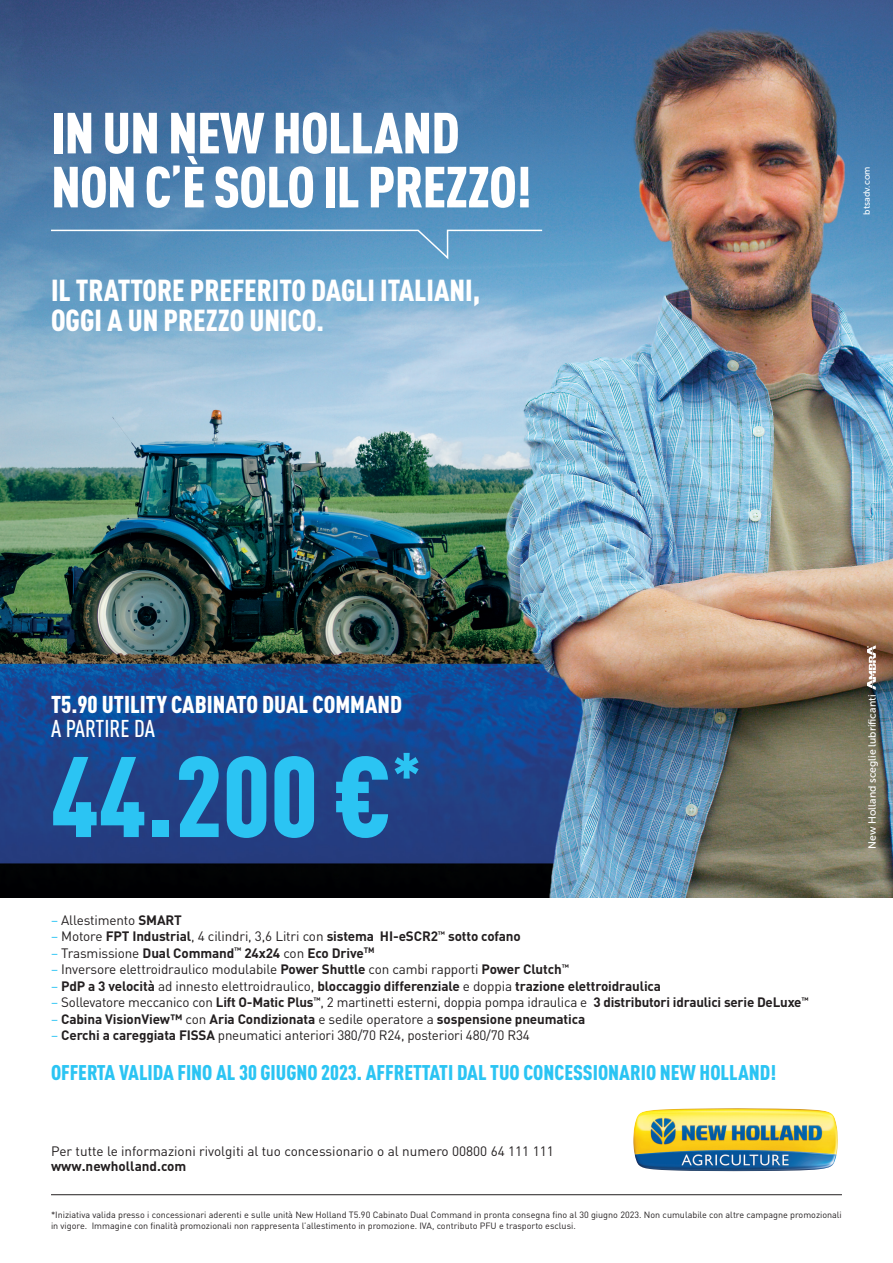
<style>
.page{position:relative;width:893px;height:1263px;background:#fff}
.page>*{position:absolute;margin:0;border:0;box-sizing:border-box;transform-origin:0 0}
.t1{font:900 112.5px "DIN Cond";color:#2bc4f3}
.t2{font:900 57px/54px "DIN Cond";letter-spacing:-.015em;color:#fff}
.t3{font:900 30px/30px "DIN Cond";color:#fff}
.t4{font:900 24px "DIN Cond";color:#fff}
.t5{font:500 24px "DIN Cond";color:#fff}
.t6{font:900 21px "DIN Cond";color:#2bc4f3}
.t7{font:13.5px "DIN Pro";letter-spacing:-.015em;color:#231f20}
.t8{font:700 13.5px "DIN Pro";letter-spacing:-.01em;color:#231f20}
.t9{font:10.5px "Museo Sans 500";color:#fff}
.t10{font:9px/11.2px "DIN Pro";color:#231f20}
.t11{font:9px "Museo Sans 500";color:#fff}
.s1{color:#2bc4f3}
.s2{font-weight:700}
.s3{font-weight:400;color:#2bc4f3}
.s4{font-weight:400}
</style>
<div class="page">
<img style="left:0;top:0;width:893px;height:897px">
<img style="left:633px;top:1108px;width:205px;height:63px">
<hr style="left:51px;top:1194px;width:791px;height:1px;background:#231f20">
<svg style="left:867px;top:645px;width:9px;height:45px"></svg>
<svg style="left:50px;top:229px;width:494px;height:32px;background:#619ac4"></svg>
<h2 class="t2" style="left:51px;top:104px;width:482px">IN UN NEW HOLLAND<br>NON C<sup>’</sup>È SOLO IL PREZZO!</h2>
<h3 class="t3" style="left:51px;top:275px;width:431px">IL TRATTORE PREFERITO DAGLI ITALIANI,<br>OGGI A UN PREZZO UNICO.</h3>
<p class="t11" style="left:862px;top:215px;width:50px;rotate:-90deg">btsadv.com</p>
<h3 class="t4" style="left:51px;top:689px;width:353px">T5.90 UTILITY CABINATO DUAL COMMAND</h3>
<h3 class="t5" style="left:51px;top:714px;width:106px">A PARTIRE DA</h3>
<h1 class="t1" style="left:51px;top:726px;width:372px">44.200 €<sup>*</sup></h1>
<p class="t7" style="left:51px;top:910px;width:132px"><span class="s1">–</span> Allestimento <span class="s2">SMART</span></p>
<p class="t8" style="left:51px;top:927px;width:471px"><span class="s3">–</span> <span class="s4">Motore</span> FPT Industrial<span class="s4">, 4 cilindri, 3,6 Litri con</span> sistema HI-eSCR2<sup>™</sup> sotto cofano</p>
<p class="t8" style="left:51px;top:943px;width:325px"><span class="s3">–</span> <span class="s4">Trasmissione</span> Dual Command<sup>™</sup> 24x24 <span class="s4">con</span> Eco Drive<sup>TM</sup></p>
<p class="t7" style="left:51px;top:960px;width:519px"><span class="s1">–</span> Inversore elettroidraulico modulabile <span class="s2">Power Shuttle</span> con cambi rapporti <span class="s2">Power Clutch</span><sup>™</sup></p>
<p class="t8" style="left:51px;top:976px;width:612px"><span class="s3">–</span> PdP a 3 velocità <span class="s4">ad innesto elettroidraulico,</span> bloccaggio differenziale <span class="s4">e doppia</span> trazione elettroidraulica</p>
<p class="t7" style="left:51px;top:993px;width:759px"><span class="s1">–</span> Sollevatore meccanico con <span class="s2">Lift O-Matic Plus</span><sup>™</sup>, 2 martinetti esterni, doppia pompa idraulica e <span class="s2">3 distributori idraulici serie DeLuxe</span><sup>™</sup></p>
<p class="t8" style="left:51px;top:1009px;width:536px"><span class="s3">–</span> Cabina VisionView™ <span class="s4">con</span> Aria Condizionata <span class="s4">e sedile operatore a</span> sospensione pneumatica</p>
<p class="t7" style="left:51px;top:1026px;width:480px"><span class="s1">–</span> <span class="s2">Cerchi a careggiata FISSA</span> pneumatici anteriori 380/70 R24, posteriori 480/70 R34</p>
<h3 class="t6" style="left:51px;top:1060px;width:727px">OFFERTA VALIDA FINO AL 30 GIUGNO 2023. AFFRETTATI DAL TUO CONCESSIONARIO NEW HOLLAND!</h3>
<p class="t7" style="left:51px;top:1142px;width:504px">Per tutte le informazioni rivolgiti al tuo concessionario o al numero 00800 64 111 111</p>
<p class="t8" style="left:51px;top:1157px;width:137px">www.newholland.com</p>
<p class="t10" style="left:51px;top:1208px;width:792px">*Iniziativa valida presso i concessionari aderenti e sulle unità New Holland T5.90 Cabinato Dual Command in pronta consegna fino al 30 giugno 2023. Non cumulabile con altre campagne promozionali in vigore. Immagine con finalità promozionali non rappresenta l’allestimento in promozione. IVA, contributo PFU e trasporto esclusi.</p>
<p class="t9" style="left:867px;top:849px;width:156px;rotate:-90deg">New Holland sceglie lubrificanti</p>
</div>
